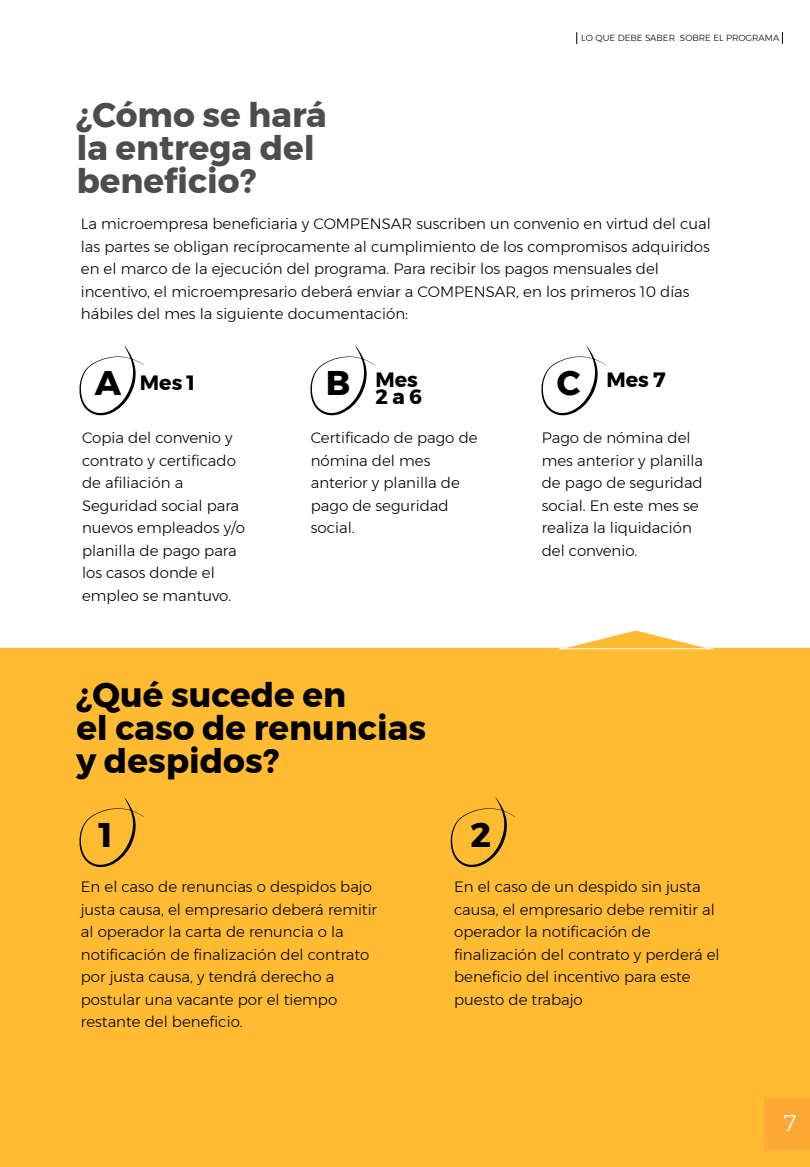
<style>
.page{position:relative;width:810px;height:1167px;background:#fff}
.page>*{position:absolute;margin:0;border:0;box-sizing:border-box;transform-origin:0 0}
.t1{font:700 34.2px/33px "Montserrat";color:#000}
.t2{font:700 34.2px/33px "Montserrat";color:#4d4d4d}
.t3{font:300 22.5px "Montserrat";color:#fff}
.t4{font:700 20.62px/17.2px "Montserrat";color:#000;text-align:right}
.t5{font:300 15px/22.5px "Montserrat";color:#000}
.t6{font:300 8.85px "Montserrat";color:#000}
.s1{font-size:34.2px}
</style>
<div class="page">
<div style="left:0;top:647px;width:810px;height:519px;background:#ffbc33"></div>
<svg style="left:558px;top:630px;width:156px;height:19px"></svg>
<svg style="left:576px;top:32px;width:1px;height:12px"></svg>
<svg style="left:782px;top:32px;width:1px;height:12px"></svg>
<svg style="left:79px;top:345px;width:65px;height:70px"></svg>
<svg style="left:79px;top:797px;width:65px;height:70px;background:#ecae2f"></svg>
<svg style="left:451px;top:797px;width:64px;height:70px;background:#ebad2f"></svg>
<svg style="left:310px;top:345px;width:65px;height:70px"></svg>
<svg style="left:541px;top:345px;width:65px;height:70px"></svg>
<div style="left:764px;top:1098px;width:46px;height:51px;background:#ffa833"></div>
<h1 class="t2" style="left:76px;top:98px;width:252px">¿Cómo se hará la entrega del beneficio?</h1>
<p class="t6" style="left:581px;top:31px;width:200px">LO QUE DEBE SABER SOBRE EL PROGRAMA</p>
<p class="t5" style="left:81px;top:212px;width:632px">La microempresa beneficiaria y COMPENSAR suscriben un convenio en virtud del cual las partes se obligan recíprocamente al cumplimiento de los compromisos adquiridos en el marco de la ejecución del programa. Para recibir los pagos mensuales del incentivo, el microempresario deberá enviar a COMPENSAR, en los primeros 10 días hábiles del mes la siguiente documentación:</p>
<h3 class="t4" style="left:95px;top:374px;width:102px"><span class="s1">A</span> Mes 1</h3>
<h3 class="t4" style="left:326px;top:370px;width:98px">Mes<br><sup>B</sup> 2 a 6</h3>
<p class="t5" style="left:82px;top:426px;width:165px">Copia del convenio y contrato y certificado de afiliación a<br>Seguridad social para nuevos empleados y/o planilla de pago para los casos donde el empleo se mantuvo.</p>
<p class="t5" style="left:311px;top:426px;width:168px">Certificado de pago de nómina del mes anterior y planilla de pago de seguridad social.</p>
<h1 class="t1" style="left:76px;top:678px;width:351px">¿Qué sucede en<br>el caso de renuncias y despidos?</h1>
<h1 class="t1" style="left:99px;top:818px;width:15px">1</h1>
<h1 class="t1" style="left:471px;top:818px;width:22px">2</h1>
<h3 class="t4" style="left:557px;top:370px;width:110px"><span class="s1">C</span> Mes 7</h3>
<p class="t5" style="left:542px;top:426px;width:163px">Pago de nómina del mes anterior y planilla de pago de seguridad social. En este mes se realiza la liquidación del convenio.</p>
<p class="t5" style="left:81px;top:875px;width:298px">En el caso de renuncias o despidos bajo justa causa, el empresario deberá remitir al operador la carta de renuncia o la notificación de finalización del contrato por justa causa, y tendrá derecho a postular una vacante por el tiempo restante del beneficio.</p>
<p class="t5" style="left:454px;top:875px;width:267px">En el caso de un despido sin justa causa, el empresario debe remitir al operador la notificación de finalización del contrato y perderá el beneficio del incentivo para este puesto de trabajo</p>
<h2 class="t3" style="left:784px;top:1105px;width:14px">7</h2>
</div>
